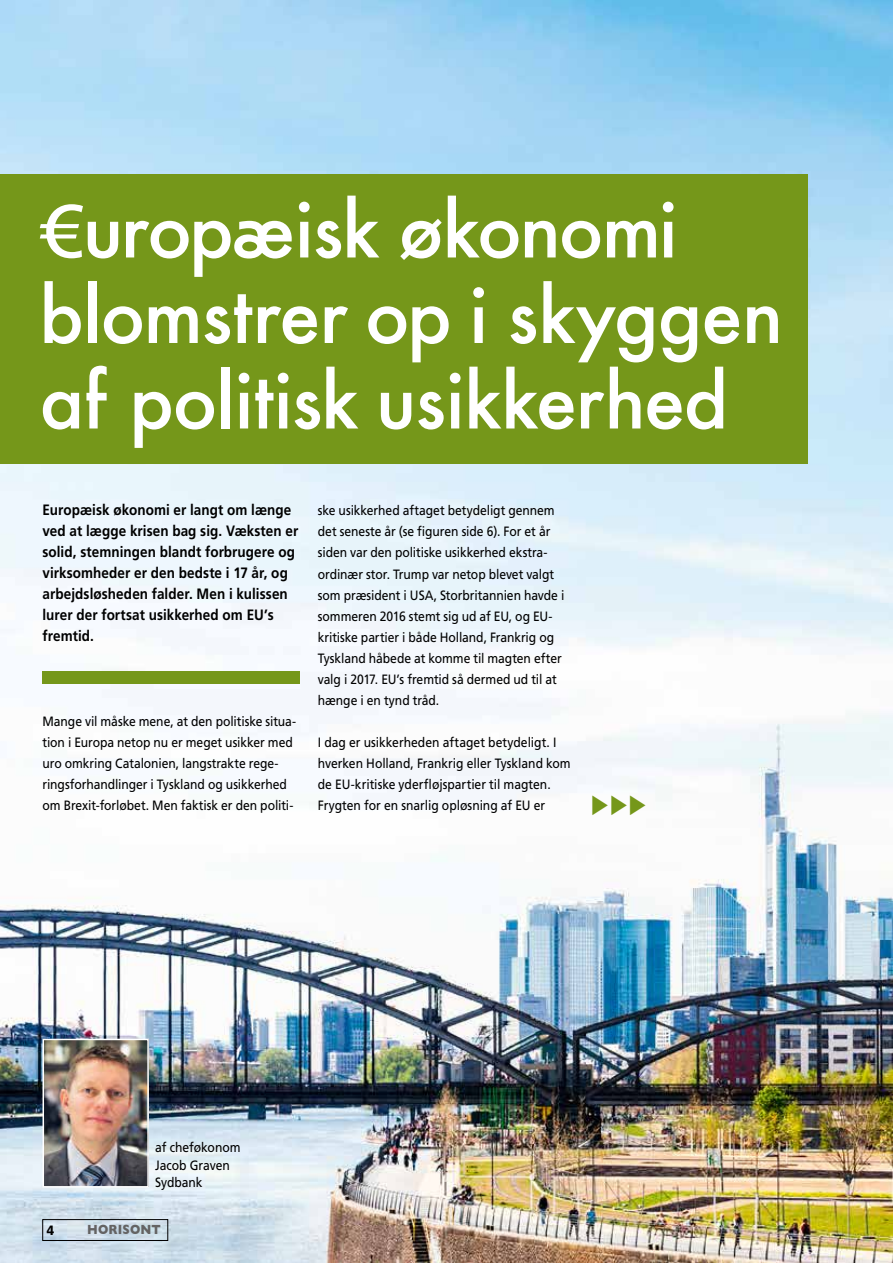
<style>
.page{position:relative;width:893px;height:1263px;background:#fff}
.page>*{position:absolute;margin:0;border:0;box-sizing:border-box;transform-origin:0 0}
.t1{font:500 75px/85.5px "Futura";letter-spacing:-.015em;color:#fff}
.t2{font:31.5px "Apple Symbols";color:#75971a;scale:.9 1}
.t3{font:700 15px/21px "Frutiger LT Std";letter-spacing:.005em;color:#000;scale:.9 1}
.t4{font:13.5px/21px "Frutiger LT Std";letter-spacing:-.005em;color:#000;scale:.9 1}
.t5{font:700 13.5px "Gill Sans";letter-spacing:.015em;color:#646363;scale:.9 1}
.t6{font:900 13.5px "Frutiger LT Std";color:#000;scale:.9 1}
.s1{font-family:"Frutiger LT Std";font-weight:400}
</style>
<div class="page">
<img style="left:0;top:0;width:893px;height:1263px">
<img style="left:46px;top:1042px;width:100px;height:142px">
<div style="left:43px;top:1039px;width:106px;height:148px;border:2px solid #fff"></div>
<div style="left:0;top:174px;width:808px;height:289px;background:#75971a"></div>
<div style="left:43px;top:1219px;width:125px;height:22px;border:1px solid #000"></div>
<div style="left:43px;top:671px;width:257px;height:12px;background:#75971a"></div>
<h1 class="t1" style="left:39px;top:186px;width:745px"><span class="s1">€</span>uropæisk økonomi blomstrer op i skyggen af politisk usikkerhed</h1>
<p class="t3" style="left:43px;top:500px;width:286px">Europæisk økonomi er langt om længe ved at lægge krisen bag sig. Væksten er solid, stemningen blandt forbrugere og virksomheder er den bedste i 17 år, og arbejdsløsheden falder. Men i kulissen lurer der fortsat usikkerhed om EU’s fremtid.</p>
<p class="t4" style="left:43px;top:710px;width:283px">Mange vil måske mene, at den politiske situa&shy;tion i Europa netop nu er meget usikker med uro omkring Catalonien, langstrakte rege&shy;ringsforhandlinger i Tyskland og usikkerhed om Brexit-forløbet. Men faktisk er den politi-</p>
<p class="t4" style="left:318px;top:500px;width:275px">ske usikkerhed aftaget betydeligt gennem det seneste år (se figuren side 6). For et år siden var den politiske usikkerhed ekstra&shy;ordinær stor. Trump var netop blevet valgt som præsident i USA, Storbritannien havde i sommeren 2016 stemt sig ud af EU, og EU&shy;kritiske partier i både Holland, Frankrig og Tyskland håbede at komme til magten efter valg i 2017. EU’s fremtid så dermed ud til at hænge i en tynd tråd.</p>
<p class="t4" style="left:318px;top:731px;width:283px">I dag er usikkerheden aftaget betydeligt. I hverken Holland, Frankrig eller Tyskland kom de EU-kritiske yderfløjspartier til magten.<br>Frygten for en snarlig opløsning af EU er</p>
<h2 class="t2" style="left:589px;top:786px;width:68px">▶▶▶</h2>
<p class="t4" style="left:155px;top:1138px;width:96px;line-height:18px">af cheføkonom<br>Jacob Graven<br>Sydbank</p>
<p class="t6" style="left:47px;top:1222px;width:10px">4</p>
<p class="t5" style="left:87px;top:1219px;width:83px">HORISONT</p>
</div>
